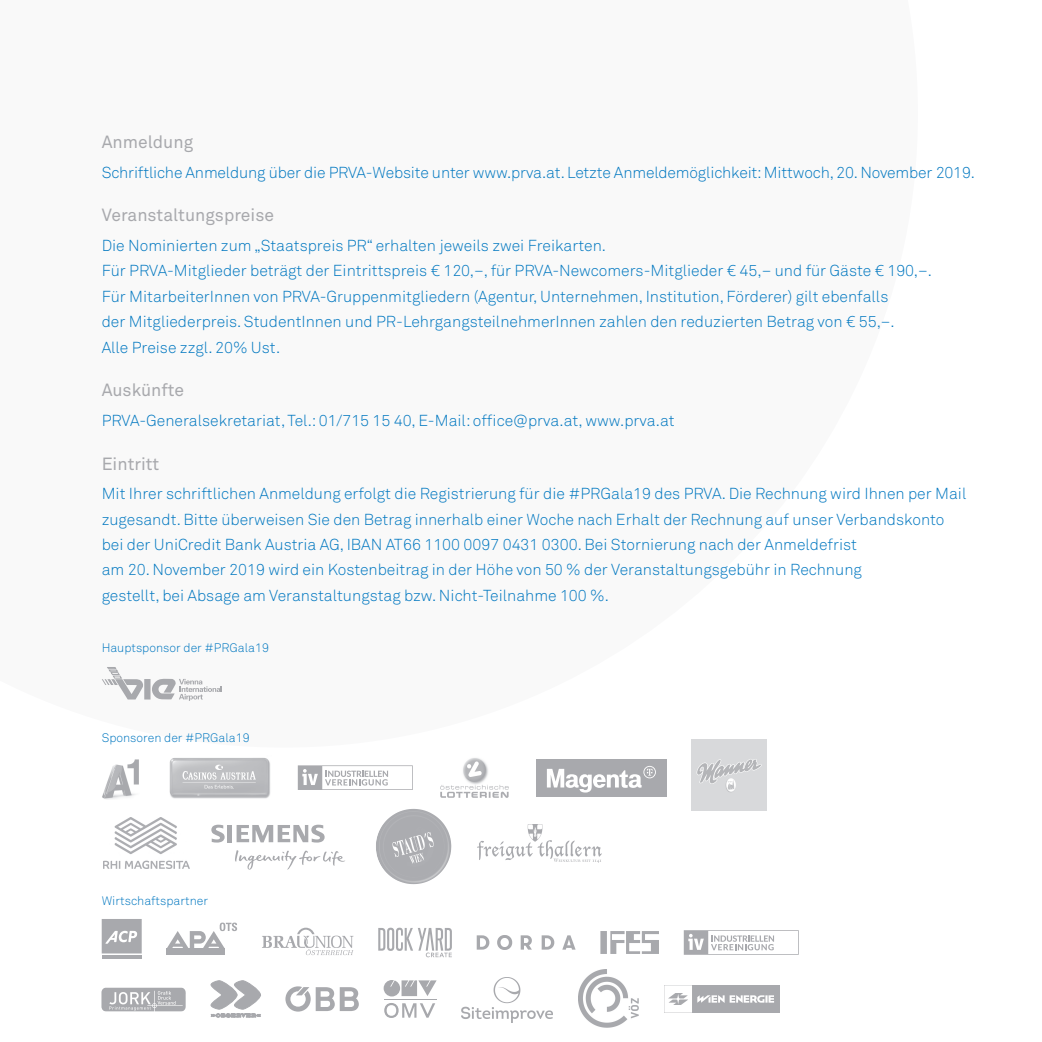
<style>
.page{position:relative;width:1042px;height:1042px;background:#fff}
.page>*{position:absolute;margin:0;border:0;box-sizing:border-box;transform-origin:0 0}
.t1{font:17.5px "Akkurat";color:#a8a9ad}
.t2{font:300 15.75px/25.4px "Akkurat";color:#0077c0}
.t3{font:300 12.25px "Akkurat";color:#0077c0}
</style>
<div class="page">
<img style="left:388px;top:809px;width:25px;height:10px">
<img style="left:691px;top:747px;width:75px;height:63px">
<div style="left:144px;top:679px;width:6px;height:20px;background:#a8a9ad"></div>
<svg style="left:150px;top:678px;width:72px;height:23px"></svg>
<svg style="left:102px;top:667px;width:42px;height:32px"></svg>
<div style="left:166px;top:949px;width:59px;height:6px;background:#a8a9ad"></div>
<svg style="left:166px;top:922px;width:71px;height:27px"></svg>
<svg style="left:285px;top:986px;width:74px;height:25px"></svg>
<svg style="left:211px;top:980px;width:50px;height:37px"></svg>
<div style="left:600px;top:931px;width:7px;height:23px;background:#a8a9ad"></div>
<svg style="left:610px;top:931px;width:49px;height:23px"></svg>
<img style="left:664px;top:985px;width:115px;height:28px">
<svg style="left:384px;top:980px;width:53px;height:16px"></svg>
<svg style="left:384px;top:1003px;width:51px;height:15px"></svg>
<hr style="left:384px;top:999px;width:53px;height:1px;background:#a8a9ad">
<svg style="left:262px;top:927px;width:91px;height:28px"></svg>
<img style="left:461px;top:978px;width:92px;height:44px">
<img style="left:102px;top:759px;width:37px;height:40px">
<svg style="left:684px;top:930px;width:115px;height:25px"></svg>
<svg style="left:298px;top:765px;width:115px;height:25px"></svg>
<img style="left:169px;top:758px;width:101px;height:41px">
<img style="left:104px;top:817px;width:86px;height:51px">
<svg style="left:477px;top:935px;width:98px;height:15px"></svg>
<img style="left:578px;top:969px;width:61px;height:58px">
<img style="left:101px;top:987px;width:85px;height:24px">
<img style="left:440px;top:758px;width:69px;height:40px">
<svg style="left:235px;top:850px;width:110px;height:19px"></svg>
<svg style="left:211px;top:824px;width:14px;height:18px"></svg>
<div style="left:227px;top:825px;width:5px;height:17px;background:#a8a9ad"></div>
<svg style="left:237px;top:824px;width:88px;height:18px"></svg>
<img style="left:477px;top:824px;width:124px;height:38px">
<svg style="left:378px;top:927px;width:74px;height:30px"></svg>
<hr style="left:102px;top:955px;width:40px;height:4px;background:#a8a9ad">
<svg style="left:102px;top:919px;width:40px;height:34px"></svg>
<div style="left:536px;top:759px;width:130px;height:38px;background:#a8a9ad"></div>
<svg style="left:547px;top:766px;width:109px;height:26px"></svg>
<p class="t1" style="left:102px;top:131px;width:93px">Anmeldung</p>
<p class="t2" style="left:102px;top:159px;width:875px">Schriftliche Anmeldung über die PRVA-Website unter www.prva.at. Letzte Anmeldemöglichkeit: Mittwoch, 20. November 2019.</p>
<p class="t1" style="left:102px;top:204px;width:174px">Veranstaltungspreise</p>
<p class="t2" style="left:102px;top:232px;width:832px">Die Nominierten zum „Staatspreis PR“ erhalten jeweils zwei Freikarten.<br>Für PRVA-Mitglieder beträgt der Eintrittspreis € 120,–, für PRVA-Newcomers-Mitglieder € 45,– und für Gäste € 190,–.<br>Für MitarbeiterInnen von PRVA-Gruppenmitgliedern (Agentur, Unternehmen, Institution, Förderer) gilt ebenfalls<br>der Mitgliederpreis. StudentInnen und PR-LehrgangsteilnehmerInnen zahlen den reduzierten Betrag von € 55,–.<br>Alle Preise zzgl. 20% Ust.</p>
<p class="t1" style="left:102px;top:379px;width:84px">Auskünfte</p>
<p class="t2" style="left:102px;top:407px;width:574px">PRVA-Generalsekretariat, Tel.: 01/715 15 40, E-Mail: office@prva.at, www.prva.at</p>
<p class="t1" style="left:102px;top:452px;width:59px">Eintritt</p>
<p class="t2" style="left:102px;top:481px;width:866px">Mit Ihrer schriftlichen Anmeldung erfolgt die Registrierung für die #PRGala19 des PRVA. Die Rechnung wird Ihnen per Mail zugesandt. Bitte überweisen Sie den Betrag innerhalb einer Woche nach Erhalt der Rechnung auf unser Verbandskonto bei der UniCredit Bank Austria AG, IBAN AT66 1100 0097 0431 0300. Bei Stornierung nach der Anmeldefrist<br>am 20. November 2019 wird ein Kostenbeitrag in der Höhe von 50 % der Veranstaltungsgebühr in Rechnung<br>gestellt, bei Absage am Veranstaltungstag bzw. Nicht-Teilnahme 100 %.</p>
<p class="t3" style="left:102px;top:640px;width:169px">Hauptsponsor der #PRGala19</p>
<p class="t3" style="left:102px;top:730px;width:149px">Sponsoren der #PRGala19</p>
<p class="t3" style="left:102px;top:893px;width:108px">Wirtschaftspartner</p>
</div>
